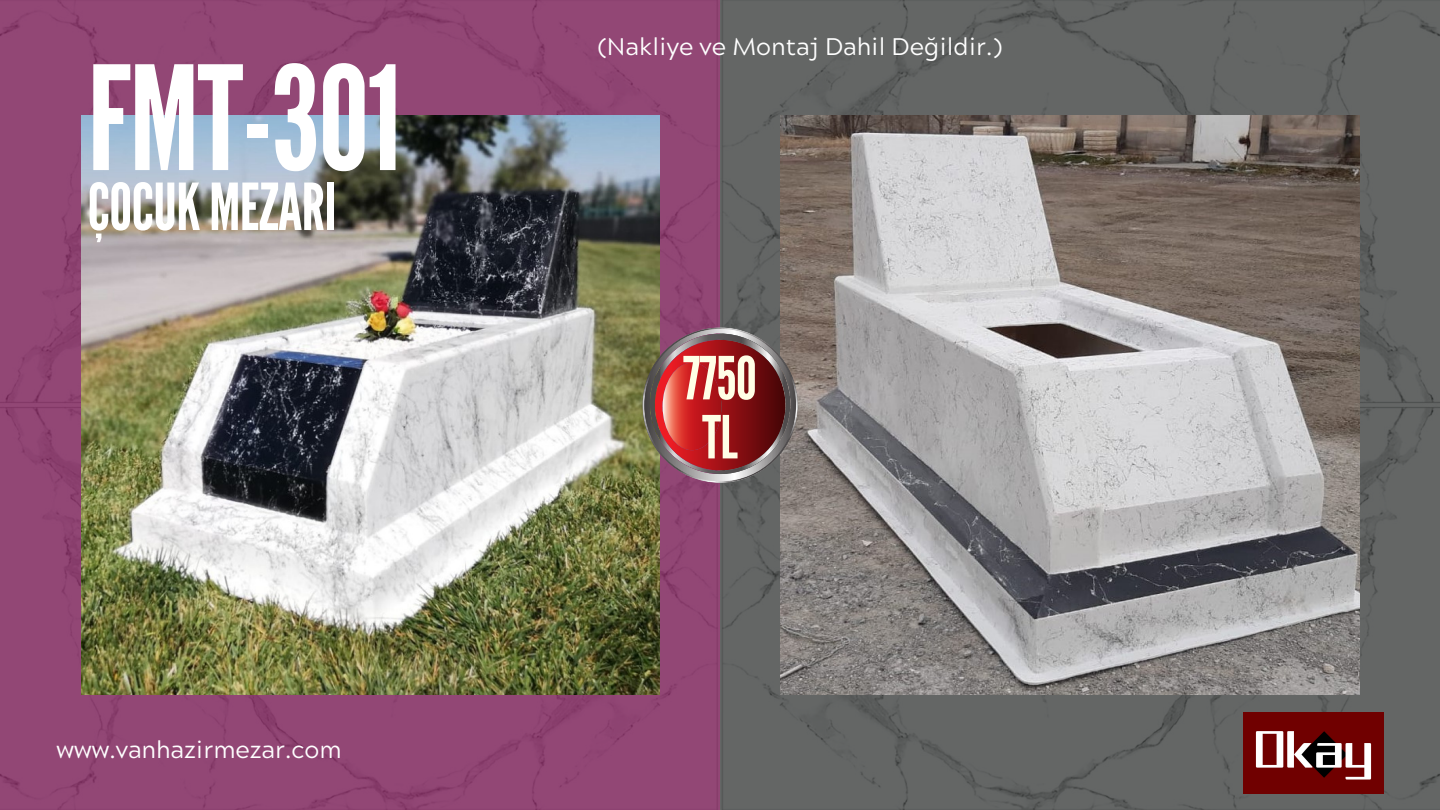
<style>
.page{position:relative;width:1440px;height:810px;background:#fff}
.page>*{position:absolute;margin:0;border:0;box-sizing:border-box;transform-origin:0 0}
.t1{font:144px "League Gothic";letter-spacing:-.01em;color:#fff}
.t2{font:64.6px "League Gothic";letter-spacing:-.01em;color:#fff}
.t3{font:59.2px/59px "League Gothic";letter-spacing:-.01em;color:#fffee6;text-align:center}
.t4{font:24px "Acherus Grotesque";color:#fff}
</style>
<div class="page">
<img style="left:720px;top:0;width:720px;height:810px">
<div style="left:0;top:0;width:720px;height:810px;background:#924775"></div>
<img style="left:81px;top:116px;width:579px;height:579px">
<img style="left:780px;top:116px;width:579px;height:579px">
<svg style="left:642px;top:327px;width:156px;height:156px;background:#874646"></svg>
<img style="left:663px;top:363px;width:58px;height:87px;border-radius:50%">
<img style="left:1243px;top:713px;width:140px;height:81px">
<h1 class="t1" style="left:88px;top:35px;width:315px">FMT-301</h1>
<p class="t2" style="left:88px;top:170px;width:250px">ÇOCUK MEZARI</p>
<h2 class="t4" style="left:57px;top:740px;width:286px">www.vanhazirmezar.com</h2>
<p class="t4" style="left:598px;top:37px;width:406px">(Nakliye ve Montaj Dahil Değildir.)</p>
<p class="t3" style="left:683px;top:350px;width:75px">7750<br>TL</p>
</div>
